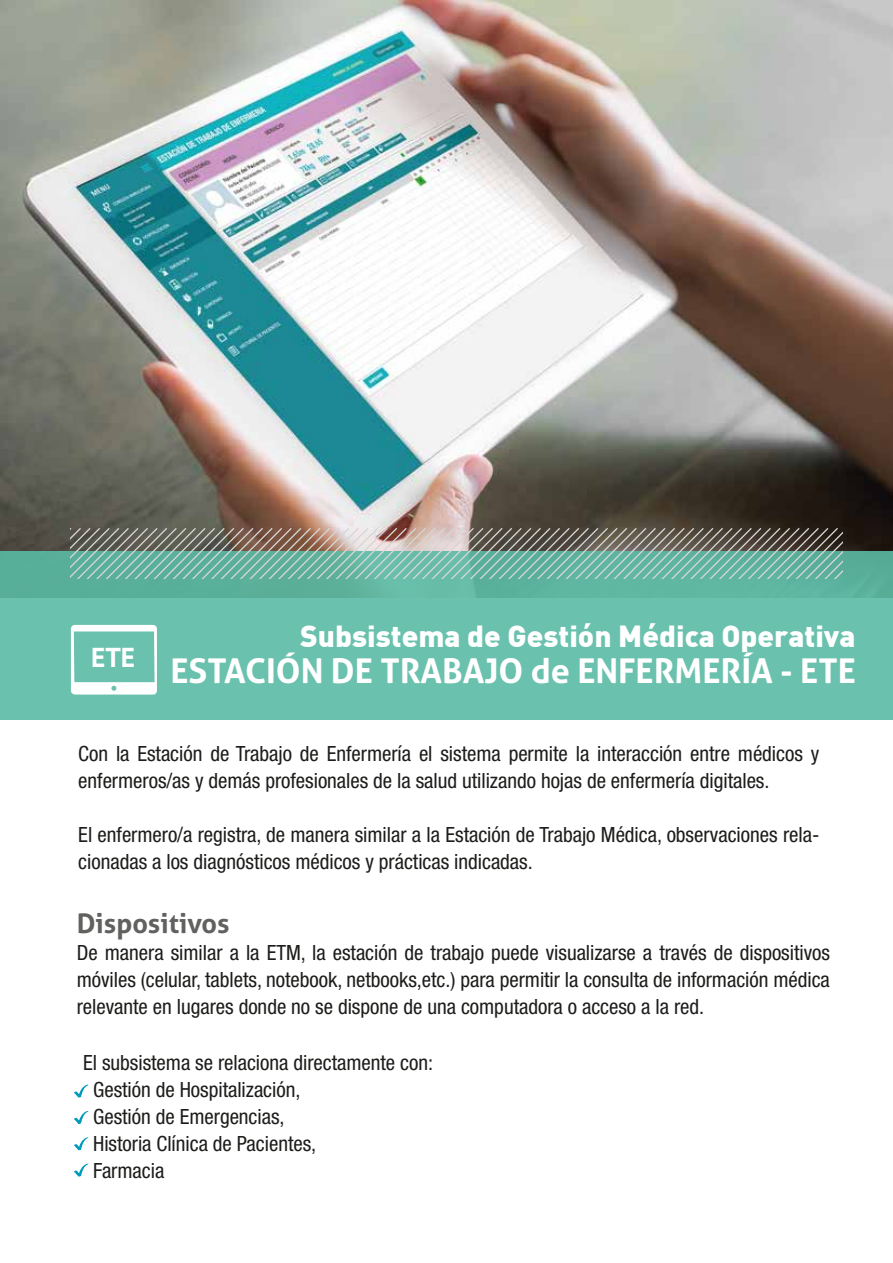
<style>
.page{position:relative;width:893px;height:1263px;background:#fff}
.page>*{position:absolute;margin:0;border:0;box-sizing:border-box;transform-origin:0 0}
.t1{font:700 34.2px "Aller";color:#fff}
.t2{font:900 29.85px "DIN";color:#fff}
.t3{font:700 27.3px "PT Sans";color:#fff}
.t4{font:700 27px "Aller";color:#616160}
.t5{font:condensed 21px/27px "Helvetica Neue";color:#1d1d1b}
</style>
<div class="page">
<svg style="left:74px;top:1084px;width:15px;height:14px"></svg>
<svg style="left:74px;top:1111px;width:15px;height:13px"></svg>
<svg style="left:74px;top:1137px;width:15px;height:13px"></svg>
<svg style="left:74px;top:1163px;width:15px;height:14px"></svg>
<img style="left:0;top:0;width:893px;height:551px">
<div style="left:0;top:551px;width:893px;height:168px;background:linear-gradient(to bottom,#5cb29d,#6fc7b3)"></div>
<svg style="left:71px;top:625px;width:86px;height:69px"></svg>
<svg style="left:71px;top:528px;width:771px;height:50px;background:#7a9b8e"></svg>
<h2 class="t2" style="left:300px;top:616px;width:557px">Subsistema de Gestión Médica Operativa</h2>
<h3 class="t3" style="left:91px;top:640px;width:45px">ETE</h3>
<h1 class="t1" style="left:170px;top:650px;width:687px">ESTACIÓN DE TRABAJO de ENFERMERÍA - ETE</h1>
<p class="t5" style="left:78px;top:740px;width:742px">Con la Estación de Trabajo de Enfermería el sistema permite la interacción entre médicos y enfermeros/as y demás profesionales de la salud utilizando hojas de enfermería digitales.</p>
<p class="t5" style="left:78px;top:821px;width:743px">El enfermero/a registra, de manera similar a la Estación de Trabajo Médica, observaciones rela&shy;cionadas a los diagnósticos médicos y prácticas indicadas.</p>
<p class="t4" style="left:77px;top:907px;width:154px">Dispositivos</p>
<p class="t5" style="left:77px;top:939px;width:755px;text-align:justify">De manera similar a la ETM, la estación de trabajo puede visualizarse a través de dispositivos móviles (celular, tablets, notebook, netbooks,etc.) para permitir la consulta de información médica relevante en lugares donde no se dispone de una computadora o acceso a la red.</p>
<p class="t5" style="left:93px;top:1049px;width:341px;text-indent:-10px">El subsistema se relaciona directamente con:<br>Gestión de Hospitalización,<br>Gestión de Emergencias,<br>Historia Clínica de Pacientes,<br>Farmacia</p>
</div>
